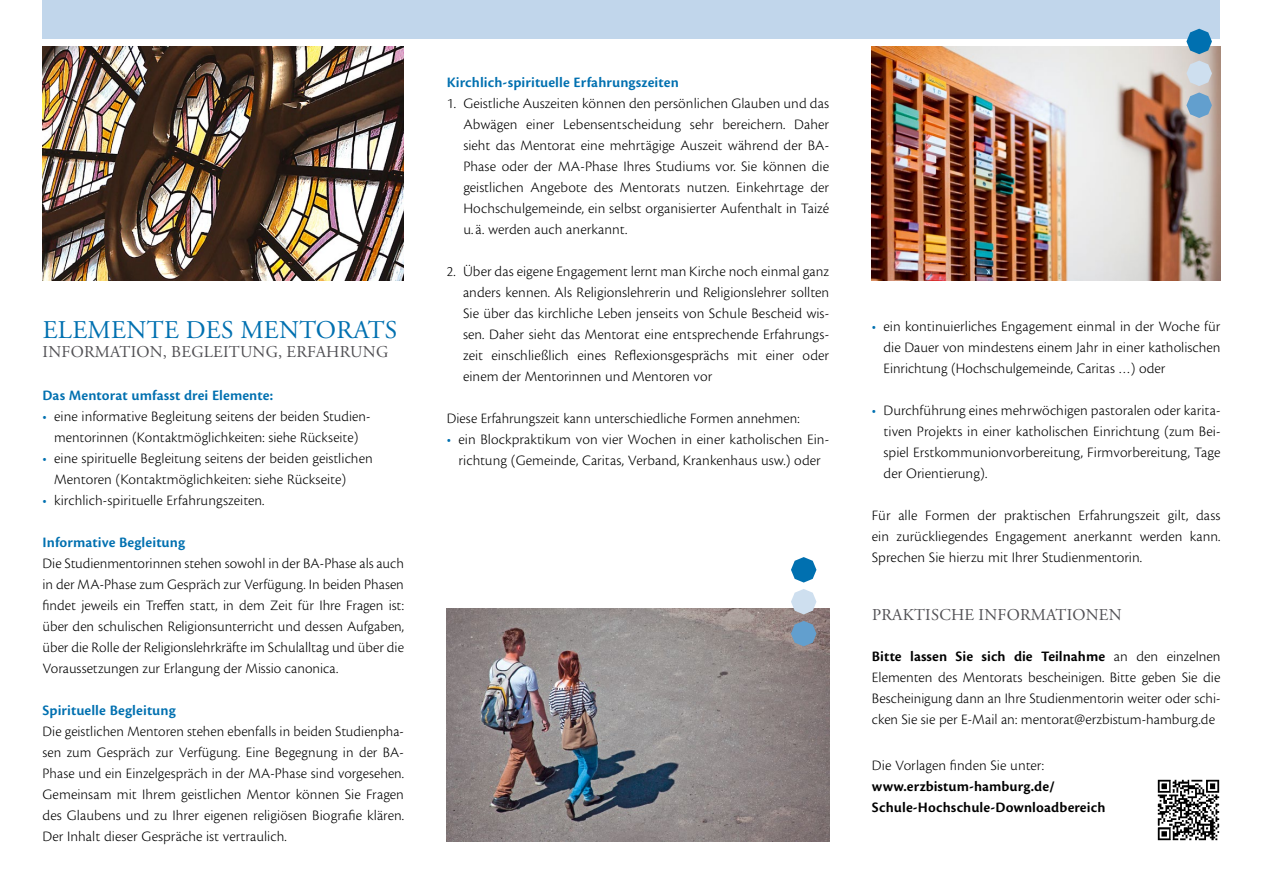
<style>
.page{position:relative;width:1263px;height:893px;background:#fff}
.page>*{position:absolute;margin:0;border:0;box-sizing:border-box;transform-origin:0 0}
.t1{font:25.5px "Adobe Garamond Pro";letter-spacing:.015em;color:#0070b0}
.t2{font:16.5px "Adobe Garamond Pro";letter-spacing:.015em;color:#504f53}
.t3{font:15px/21px "Cronos Pro Lt Capt";color:#000;text-align:justify}
.t4{font:15px "Cronos Pro Semibold Capt";letter-spacing:.005em;color:#0070b0}
.t5{font:15px/21px "Cronos Pro Semibold Capt";letter-spacing:.005em;color:#000}
.s1{color:#0070b0}
.s2{font-family:"Cronos Pro Lt Capt"}
</style>
<div class="page">
<img style="left:447px;top:608px;width:382px;height:234px">
<img style="left:872px;top:47px;width:348px;height:234px">
<div style="left:43px;top:0;width:1177px;height:38px;background:#c1d6eb"></div>
<svg style="left:1186px;top:61px;width:26px;height:25px"></svg>
<svg style="left:1186px;top:29px;width:26px;height:25px"></svg>
<svg style="left:1186px;top:92px;width:26px;height:26px"></svg>
<svg style="left:791px;top:589px;width:25px;height:25px"></svg>
<svg style="left:791px;top:557px;width:25px;height:26px"></svg>
<svg style="left:791px;top:621px;width:25px;height:25px"></svg>
<img style="left:43px;top:47px;width:361px;height:234px">
<img style="left:1157px;top:779px;width:63px;height:62px">
<h1 class="t1" style="left:43px;top:314px;width:356px">ELEMENTE DES MENTORATS</h1>
<p class="t2" style="left:43px;top:342px;width:347px">INFORMATION, BEGLEITUNG, ERFAHRUNG</p>
<p class="t4" style="left:43px;top:386px;width:232px">Das Mentorat umfasst drei Elemente:</p>
<p class="t3" style="left:43px;top:405px;width:328px;text-align:center"><span class="s1">•</span> eine informative Begleitung seitens der beiden Studien&shy;mentorinnen (Kontaktmöglichkeiten: siehe Rückseite)</p>
<p class="t3" style="left:54px;top:447px;width:320px;text-indent:-12px"><span class="s1">•</span> eine spirituelle Begleitung seitens der beiden geistlichen<br>Mentoren (Kontaktmöglichkeiten: siehe Rückseite)</p>
<p class="t3" style="left:43px;top:489px;width:223px"><span class="s1">•</span> kirchlich-spirituelle Erfahrungszeiten.</p>
<p class="t4" style="left:43px;top:533px;width:144px">Informative Begleitung</p>
<p class="t3" style="left:43px;top:552px;width:363px">Die Studienmentorinnen stehen sowohl in der BA-Phase als auch in der MA-Phase zum Gespräch zur Verfügung. In beiden Phasen findet jeweils ein Treffen statt, in dem Zeit für Ihre Fragen ist: über den schulischen Religionsunterricht und dessen Aufgaben, über die Rolle der Religionslehrkräfte im Schulalltag und über die Voraussetzungen zur Erlangung der Missio canonica.</p>
<p class="t4" style="left:43px;top:701px;width:135px">Spirituelle Begleitung</p>
<p class="t3" style="left:43px;top:720px;width:363px">Die geistlichen Mentoren stehen ebenfalls in beiden Studienpha&shy;sen zum Gespräch zur Verfügung. Eine Begegnung in der BA-Phase und ein Einzelgespräch in der MA-Phase sind vorgesehen.<br>Gemeinsam mit Ihrem geistlichen Mentor können Sie Fragen des Glaubens und zu Ihrer eigenen religiösen Biografie klären.<br>Der Inhalt dieser Gespräche ist vertraulich.</p>
<p class="t4" style="left:447px;top:73px;width:233px">Kirchlich-spirituelle Erfahrungszeiten</p>
<p class="t3" style="left:463px;top:93px;width:367px;text-indent:-16px">1. Geistliche Auszeiten können den persönlichen Glauben und das Abwägen einer Lebensentscheidung sehr bereichern. Daher sieht das Mentorat eine mehrtägige Auszeit während der BA-Phase oder der MA-Phase Ihres Studiums vor. Sie können die geistlichen Angebote des Mentorats nutzen. Einkehrtage der Hochschulgemeinde, ein selbst organisierter Aufenthalt in Taizé u. ä. werden auch anerkannt.</p>
<p class="t3" style="left:463px;top:260px;width:368px;text-indent:-16px">2. Über das eigene Engagement lernt man Kirche noch einmal ganz anders kennen. Als Religionslehrerin und Religionslehrer sollten Sie über das kirchliche Leben jenseits von Schule Bescheid wis&shy;sen. Daher sieht das Mentorat eine entsprechende Erfahrungs&shy;zeit einschließlich eines Reflexionsgesprächs mit einer oder einem der Mentorinnen und Mentoren vor</p>
<p class="t3" style="left:447px;top:407px;width:354px">Diese Erfahrungszeit kann unterschiedliche Formen annehmen:</p>
<p class="t3" style="left:447px;top:428px;width:384px;text-align:center"><span class="s1">•</span> ein Blockpraktikum von vier Wochen in einer katholischen Ein&shy;richtung (Gemeinde, Caritas, Verband, Krankenhaus usw.) oder</p>
<p class="t3" style="left:883px;top:316px;width:338px;text-indent:-12px"><span class="s1">•</span> ein kontinuierliches Engagement einmal in der Woche für die Dauer von mindestens einem Jahr in einer katholischen Einrichtung (Hochschulgemeinde, Caritas …) oder</p>
<p class="t3" style="left:883px;top:400px;width:338px;text-indent:-12px"><span class="s1">•</span> Durchführung eines mehrwöchigen pastoralen oder karita&shy;tiven Projekts in einer katholischen Einrichtung (zum Bei&shy;spiel Erstkommunionvorbereitung, Firmvorbereitung, Tage der Orientierung).</p>
<p class="t3" style="left:872px;top:505px;width:350px">Für alle Formen der praktischen Erfahrungszeit gilt, dass ein zurückliegendes Engagement anerkannt werden kann.<br>Sprechen Sie hierzu mit Ihrer Studienmentorin.</p>
<p class="t2" style="left:872px;top:605px;width:251px">PRAKTISCHE INFORMATIONEN</p>
<p class="t5" style="left:872px;top:646px;width:350px">Bitte lassen Sie sich die Teilnahme <span class="s2">an den einzelnen</span></p>
<p class="t3" style="left:872px;top:666px;width:350px">Elementen des Mentorats bescheinigen. Bitte geben Sie die Bescheinigung dann an Ihre Studienmentorin weiter oder schi&shy;cken Sie sie per E-Mail an: mentorat@erzbistum-hamburg.de</p>
<p class="t3" style="left:872px;top:755px;width:174px">Die Vorlagen finden Sie unter:</p>
<p class="t5" style="left:872px;top:776px;width:235px">www.erzbistum-hamburg.de/<br>Schule-Hochschule-Downloadbereich</p>
</div>
